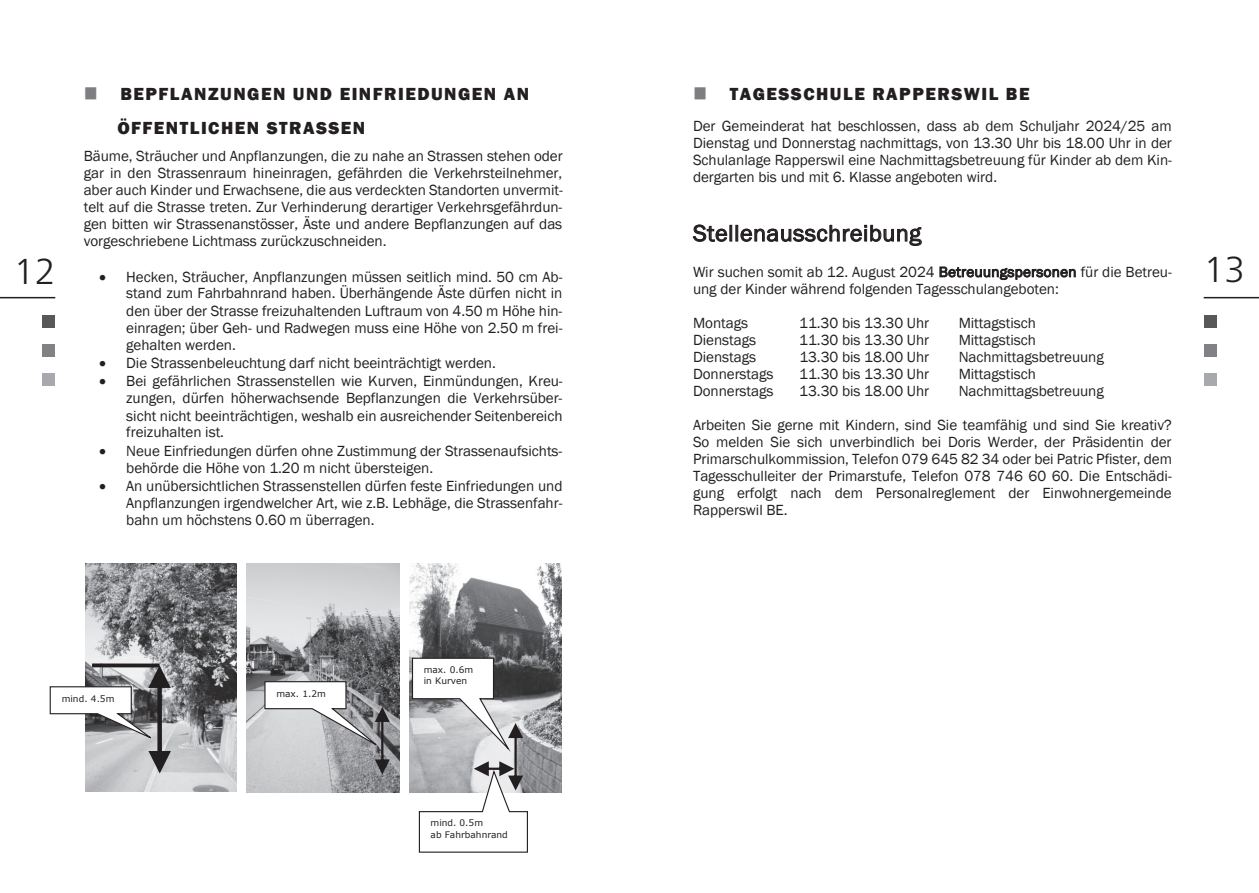
<style>
.page{position:relative;width:1259px;height:893px;background:#fff}
.page>*{position:absolute;margin:0;border:0;box-sizing:border-box;transform-origin:0 0}
.t1{font:300 36px "Frutiger Neue LT";color:#231f20}
.t2{font:23.7px "Franklin Gothic";letter-spacing:.015em;color:#231f20}
.t3{font:800 18px/33.9px "Franklin Gothic";letter-spacing:.085em;color:#231f20}
.t4{font:15.15px/17px "Franklin Gothic";letter-spacing:-.005em;color:#231f20;text-align:justify}
.t5{font:9px/11.1px "Verdana";color:#231f20}
.s1{color:#7c7e81}
.s2{font-size:14.85px}
</style>
<div class="page">
<hr style="left:1203px;top:297px;width:56px;height:1px;background:#231f20">
<div style="left:1203px;top:315px;width:13px;height:12px;background:#57585a"></div>
<div style="left:1203px;top:344px;width:13px;height:12px;background:#808285"></div>
<div style="left:1203px;top:373px;width:13px;height:12px;background:#a8a9ad"></div>
<img style="left:86px;top:564px;width:151px;height:228px">
<svg style="left:49px;top:665px;width:122px;height:108px"></svg>
<svg style="left:92px;top:663px;width:67px;height:4px"></svg>
<img style="left:246px;top:563px;width:154px;height:229px">
<svg style="left:264px;top:681px;width:126px;height:93px"></svg>
<img style="left:410px;top:563px;width:152px;height:230px">
<svg style="left:411px;top:657px;width:117px;height:196px"></svg>
<hr style="left:0;top:297px;width:55px;height:1px;background:#231f20">
<div style="left:43px;top:315px;width:12px;height:12px;background:#57585a"></div>
<div style="left:43px;top:344px;width:12px;height:12px;background:#808285"></div>
<div style="left:43px;top:373px;width:12px;height:12px;background:#a8a9ad"></div>
<h1 class="t1" style="left:14px;top:250px;width:43px">12</h1>
<p class="t3" style="left:117px;top:77px;width:413px;text-indent:-34px"><span class="s1">■</span> BEPFLANZUNGEN UND EINFRIEDUNGEN AN<br>ÖFFENTLICHEN STRASSEN</p>
<p class="t4" style="left:84px;top:148px;width:480px">Bäume, Sträucher und Anpflanzungen, die zu nahe an Strassen stehen oder gar in den Strassenraum hineinragen, gefährden die Verkehrsteilnehmer, aber auch Kinder und Erwachsene, die aus verdeckten Standorten unvermit&shy;telt auf die Strasse treten. Zur Verhinderung derartiger Verkehrsgefährdun&shy;gen bitten wir Strassenanstösser, Äste und andere Bepflanzungen auf das vorgeschriebene Lichtmass zurückzuschneiden.</p>
<p class="t4" style="left:126px;top:268px;width:438px;text-indent:-27px">• Hecken, Sträucher, Anpflanzungen müssen seitlich mind. 50 cm Ab&shy;stand zum Fahrbahnrand haben. Überhängende Äste dürfen nicht in den über der Strasse freizuhaltenden Luftraum von 4.50 m Höhe hin&shy;einragen; über Geh- und Radwegen muss eine Höhe von 2.50 m frei&shy;gehalten werden.</p>
<p class="t4" style="left:99px;top:355px;width:398px">• Die Strassenbeleuchtung darf nicht beeinträchtigt werden.</p>
<p class="t4" style="left:126px;top:373px;width:438px;text-indent:-27px">• Bei gefährlichen Strassenstellen wie Kurven, Einmündungen, Kreu&shy;zungen, dürfen höherwachsende Bepflanzungen die Verkehrsüber&shy;sicht nicht beeinträchtigen, weshalb ein ausreichender Seitenbereich freizuhalten ist.</p>
<p class="t4" style="left:126px;top:443px;width:437px;text-indent:-27px">• Neue Einfriedungen dürfen ohne Zustimmung der Strassenaufsichts&shy;behörde die Höhe von 1.20 m nicht übersteigen.</p>
<p class="t4" style="left:126px;top:478px;width:438px;text-indent:-27px">• An unübersichtlichen Strassenstellen dürfen feste Einfriedungen und Anpflanzungen irgendwelcher Art, wie z.B. Lebhäge, die Strassenfahr&shy;bahn um höchstens 0.60 m überragen.</p>
<p class="t5" style="left:62px;top:693px;width:54px">mind. 4.5m</p>
<p class="t5" style="left:276px;top:688px;width:51px">max. 1.2m</p>
<p class="t5" style="left:424px;top:664px;width:51px">max. 0.6m in Kurven</p>
<p class="t5" style="left:430px;top:817px;width:79px">mind. 0.5m<br>ab Fahrbahnrand</p>
<p class="t3" style="left:693px;top:77px;width:338px"><span class="s1">■</span> TAGESSCHULE RAPPERSWIL BE</p>
<p class="t4" style="left:693px;top:118px;width:480px">Der Gemeinderat hat beschlossen, dass ab dem Schuljahr 2024/25 am Dienstag und Donnerstag nachmittags, von 13.30 Uhr bis 18.00 Uhr in der Schulanlage Rapperswil eine Nachmittagsbetreuung für Kinder ab dem Kin&shy;dergarten bis und mit 6. Klasse angeboten wird.</p>
<h2 class="t2" style="left:693px;top:218px;width:229px">Stellenausschreibung</h2>
<p class="t4" style="left:693px;top:264px;width:480px">Wir suchen somit ab 12. August 2024 <span class="s2">Betreuungspersonen</span> für die Betreu&shy;ung der Kinder während folgenden Tagesschulangeboten:</p>
<p class="t4" style="left:693px;top:315px;width:57px">Montags</p>
<p class="t4" style="left:799px;top:315px;width:131px">11.30 bis 13.30 Uhr</p>
<p class="t4" style="left:958px;top:315px;width:79px">Mittagstisch</p>
<p class="t4" style="left:693px;top:332px;width:65px">Dienstags</p>
<p class="t4" style="left:799px;top:332px;width:131px">11.30 bis 13.30 Uhr</p>
<p class="t4" style="left:958px;top:332px;width:79px">Mittagstisch</p>
<p class="t4" style="left:693px;top:349px;width:65px">Dienstags</p>
<p class="t4" style="left:799px;top:349px;width:131px">13.30 bis 18.00 Uhr</p>
<p class="t4" style="left:958px;top:349px;width:147px">Nachmittagsbetreuung</p>
<p class="t4" style="left:693px;top:366px;width:82px">Donnerstags</p>
<p class="t4" style="left:799px;top:366px;width:131px">11.30 bis 13.30 Uhr</p>
<p class="t4" style="left:958px;top:366px;width:79px">Mittagstisch</p>
<p class="t4" style="left:693px;top:383px;width:82px">Donnerstags</p>
<p class="t4" style="left:799px;top:383px;width:131px">13.30 bis 18.00 Uhr</p>
<p class="t4" style="left:958px;top:383px;width:147px">Nachmittagsbetreuung</p>
<p class="t4" style="left:693px;top:417px;width:480px">Arbeiten Sie gerne mit Kindern, sind Sie teamfähig und sind Sie kreativ?<br>So melden Sie sich unverbindlich bei Doris Werder, der Präsidentin der Primarschulkommission, Telefon 079 645 82 34 oder bei Patric Pfister, dem Tagesschulleiter der Primarstufe, Telefon 078 746 60 60. Die Entschädi&shy;gung erfolgt nach dem Personalreglement der Einwohnergemeinde Rapperswil BE.</p>
<h1 class="t1" style="left:1203px;top:248px;width:43px">13</h1>
</div>
